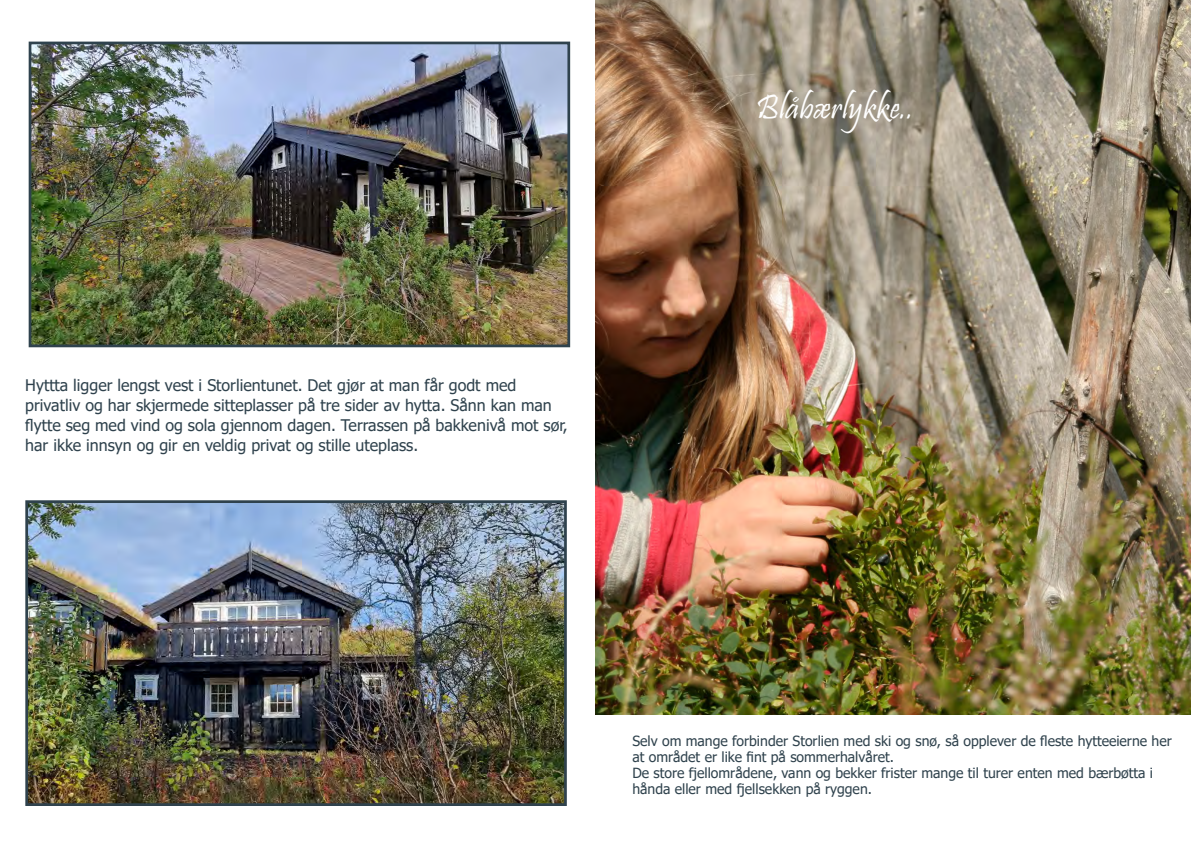
<style>
.page{position:relative;width:1191px;height:842px;background:#fff}
.page>*{position:absolute;margin:0;border:0;box-sizing:border-box;transform-origin:0 0}
.t1{font:35px "Pristina";color:#fff}
.t2{font:16px/20px "Tahoma";color:#2f424d}
.t3{font:14px/16px "Tahoma";color:#2f424d}
</style>
<div class="page">
<img style="left:33px;top:46px;width:533px;height:297px">
<div style="left:29px;top:42px;width:541px;height:305px;border:3px solid #2f424d"></div>
<img style="left:29px;top:504px;width:534px;height:298px">
<div style="left:25px;top:500px;width:542px;height:306px;border:3px solid #2f424d"></div>
<img style="left:595px;top:0;width:596px;height:714px">
<p class="t2" style="left:25px;top:376px;width:544px">Hyttta ligger lengst vest i Storlientunet. Det gjør at man får godt med privatliv og har skjermede sitteplasser på tre sider av hytta. Sånn kan man flytte seg med vind og sola gjennom dagen. Terrassen på bakkenivå mot sør, har ikke innsyn og gir en veldig privat og stille uteplass.</p>
<h1 class="t1" style="left:756px;top:88px;width:159px">Blåbærlykke..</h1>
<p class="t3" style="left:632px;top:734px;width:541px">Selv om mange forbinder Storlien med ski og snø, så opplever de fleste hytteeierne her at området er like fint på sommerhalvåret.<br>De store fjellområdene, vann og bekker frister mange til turer enten med bærbøtta i hånda eller med fjellsekken på ryggen.</p>
</div>
